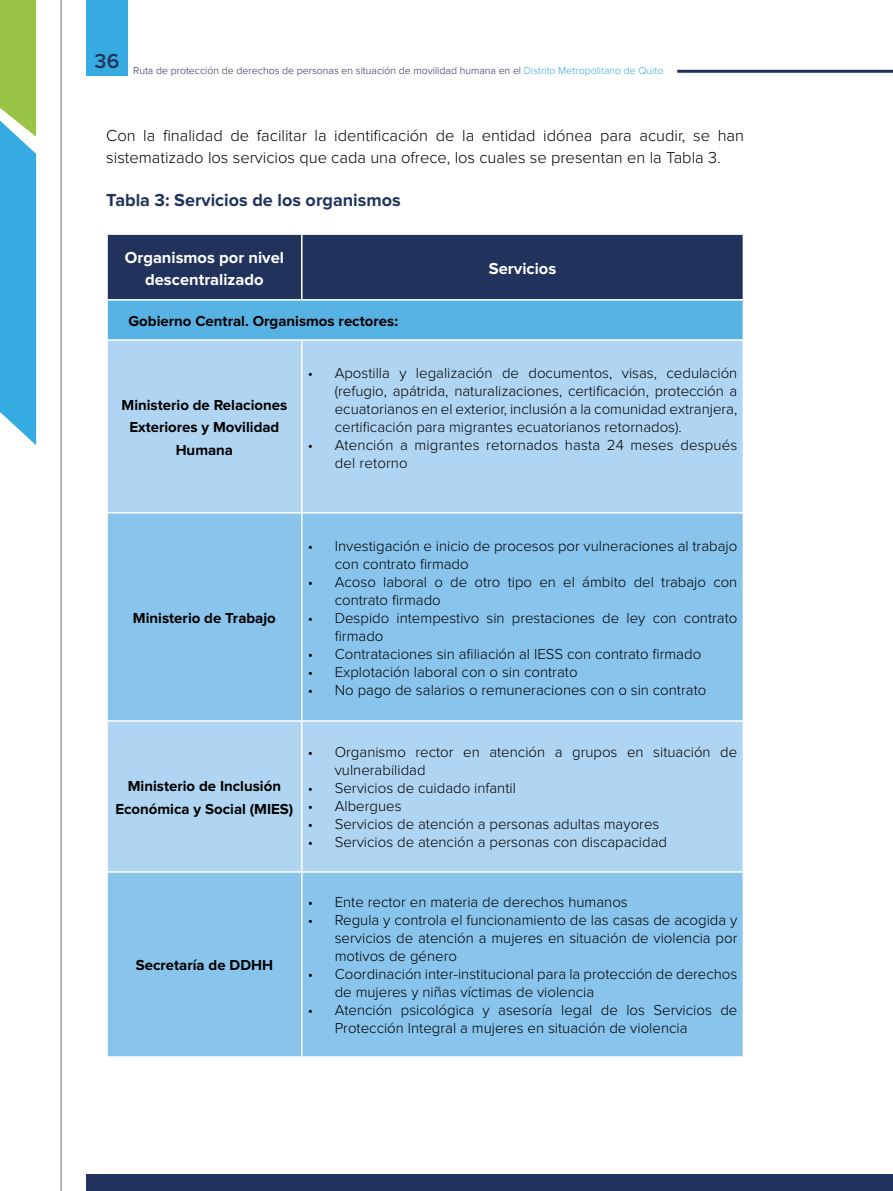
<style>
.page{position:relative;width:893px;height:1191px;background:#fff}
.page>*{position:absolute;margin:0;border:0;box-sizing:border-box;transform-origin:0 0}
.t1{font:700 18px "Proxima Nova";color:#21335c}
.t2{font:300 16.5px/22.5px "Proxima Nova";color:#000}
.t3{font:700 16.5px/22.5px "Proxima Nova";color:#fff;text-align:center}
.t4{font:300 15px/18px "Proxima Nova";color:#000}
.t5{font:700 15px/22.5px "Proxima Nova";color:#000;text-align:center}
.t6{font:300 10.5px "Proxima Nova";color:#21335c}
.s1{color:#35abe2}
</style>
<div class="page">
<div style="left:86px;top:0;width:42px;height:76px;background:#35abe2"></div>
<svg style="left:0;top:0;width:36px;height:445px;background:#5fb7b9"></svg>
<hr style="left:677px;top:70px;width:216px;height:3px;background:#21335c">
<hr style="left:61px;top:0;width:1px;height:1191px;background:#706f6f">
<div style="left:86px;top:1174px;width:807px;height:17px;background:#21335c"></div>
<div style="left:108px;top:235px;width:635px;height:64px;background:#21335c"></div>
<div style="left:107px;top:300px;width:636px;height:40px;background:#58b3e5"></div>
<div style="left:108px;top:341px;width:635px;height:171px;background:#b0d5f2"></div>
<svg style="left:108px;top:513px;width:635px;height:543px;background:#94c8ed"></svg>
<hr style="left:301px;top:235px;width:1px;height:64px;background:#fff">
<hr style="left:106px;top:300px;width:2px;height:40px;background:#fff">
<hr style="left:108px;top:339px;width:194px;height:2px;background:#fff">
<hr style="left:302px;top:339px;width:442px;height:2px;background:#fff">
<hr style="left:301px;top:341px;width:1px;height:171px;background:#fff">
<hr style="left:301px;top:721px;width:1px;height:150px;background:#fff">
<hr style="left:301px;top:513px;width:1px;height:207px;background:#fff">
<hr style="left:108px;top:720px;width:194px;height:1px;background:#fff">
<hr style="left:302px;top:720px;width:442px;height:1px;background:#fff">
<hr style="left:108px;top:871px;width:194px;height:1px;background:#fff">
<hr style="left:301px;top:872px;width:1px;height:184px;background:#fff">
<hr style="left:302px;top:871px;width:442px;height:1px;background:#fff">
<p class="t6" style="left:95px;top:65px;width:570px"><sup>36</sup> Ruta de protección de derechos de personas en situación de movilidad humana en el <span class="s1">Distrito Metropolitano de Quito</span></p>
<p class="t2" style="left:106px;top:124px;width:639px">Con la finalidad de facilitar la identificación de la entidad idónea para acudir, se han sistematizado los servicios que cada una ofrece, los cuales se presentan en la Tabla 3.</p>
<p class="t1" style="left:106px;top:190px;width:296px">Tabla 3: Servicios de los organismos</p>
<p class="t3" style="left:125px;top:246px;width:161px">Organismos por nivel descentralizado</p>
<p class="t3" style="left:489px;top:257px;width:69px">Servicios</p>
<p class="t5" style="left:128px;top:310px;width:271px">Gobierno Central. Organismos rectores:</p>
<p class="t5" style="left:122px;top:394px;width:167px">Ministerio de Relaciones<br>Exteriores y Movilidad<br>Humana</p>
<p class="t4" style="left:335px;top:365px;width:404px;text-align:justify;text-indent:-27px">• Apostilla y legalización de documentos, visas, cedulación (refugio, apátrida, naturalizaciones, certificación, protección a ecuatorianos en el exterior, inclusión a la comunidad extranjera, certificación para migrantes ecuatorianos retornados).</p>
<p class="t4" style="left:335px;top:437px;width:404px;text-indent:-27px">• Atención a migrantes retornados hasta 24 meses después del retorno</p>
<p class="t5" style="left:133px;top:607px;width:144px">Ministerio de Trabajo</p>
<p class="t4" style="left:335px;top:537px;width:404px;text-indent:-27px">• Investigación e inicio de procesos por vulneraciones al trabajo con contrato firmado</p>
<p class="t4" style="left:335px;top:573px;width:404px;text-indent:-27px">• Acoso laboral o de otro tipo en el ámbito del trabajo con contrato firmado</p>
<p class="t4" style="left:335px;top:609px;width:404px;text-indent:-27px">• Despido intempestivo sin prestaciones de ley con contrato firmado</p>
<p class="t4" style="left:308px;top:645px;width:395px">• Contrataciones sin afiliación al IESS con contrato firmado</p>
<p class="t4" style="left:308px;top:663px;width:271px">• Explotación laboral con o sin contrato</p>
<p class="t4" style="left:308px;top:681px;width:400px">• No pago de salarios o remuneraciones con o sin contrato</p>
<p class="t5" style="left:115px;top:775px;width:180px">Ministerio de Inclusión<br>Económica y Social (MIES)</p>
<p class="t4" style="left:335px;top:743px;width:404px;text-indent:-27px">• Organismo rector en atención a grupos en situación de vulnerabilidad</p>
<p class="t4" style="left:308px;top:779px;width:210px">• Servicios de cuidado infantil</p>
<p class="t4" style="left:308px;top:797px;width:95px">• Albergues</p>
<p class="t4" style="left:308px;top:815px;width:353px">• Servicios de atención a personas adultas mayores</p>
<p class="t4" style="left:308px;top:833px;width:361px">• Servicios de atención a personas con discapacidad</p>
<p class="t5" style="left:136px;top:954px;width:139px">Secretaría de DDHH</p>
<p class="t4" style="left:308px;top:893px;width:322px">• Ente rector en materia de derechos humanos</p>
<p class="t4" style="left:335px;top:911px;width:404px;text-align:justify;text-indent:-27px">• Regula y controla el funcionamiento de las casas de acogida y servicios de atención a mujeres en situación de violencia por motivos de género</p>
<p class="t4" style="left:335px;top:965px;width:404px;text-indent:-27px">• Coordinación inter-institucional para la protección de derechos de mujeres y niñas víctimas de violencia</p>
<p class="t4" style="left:335px;top:1001px;width:404px;text-indent:-27px">• Atención psicológica y asesoría legal de los Servicios de<br>Protección Integral a mujeres en situación de violencia</p>
</div>
